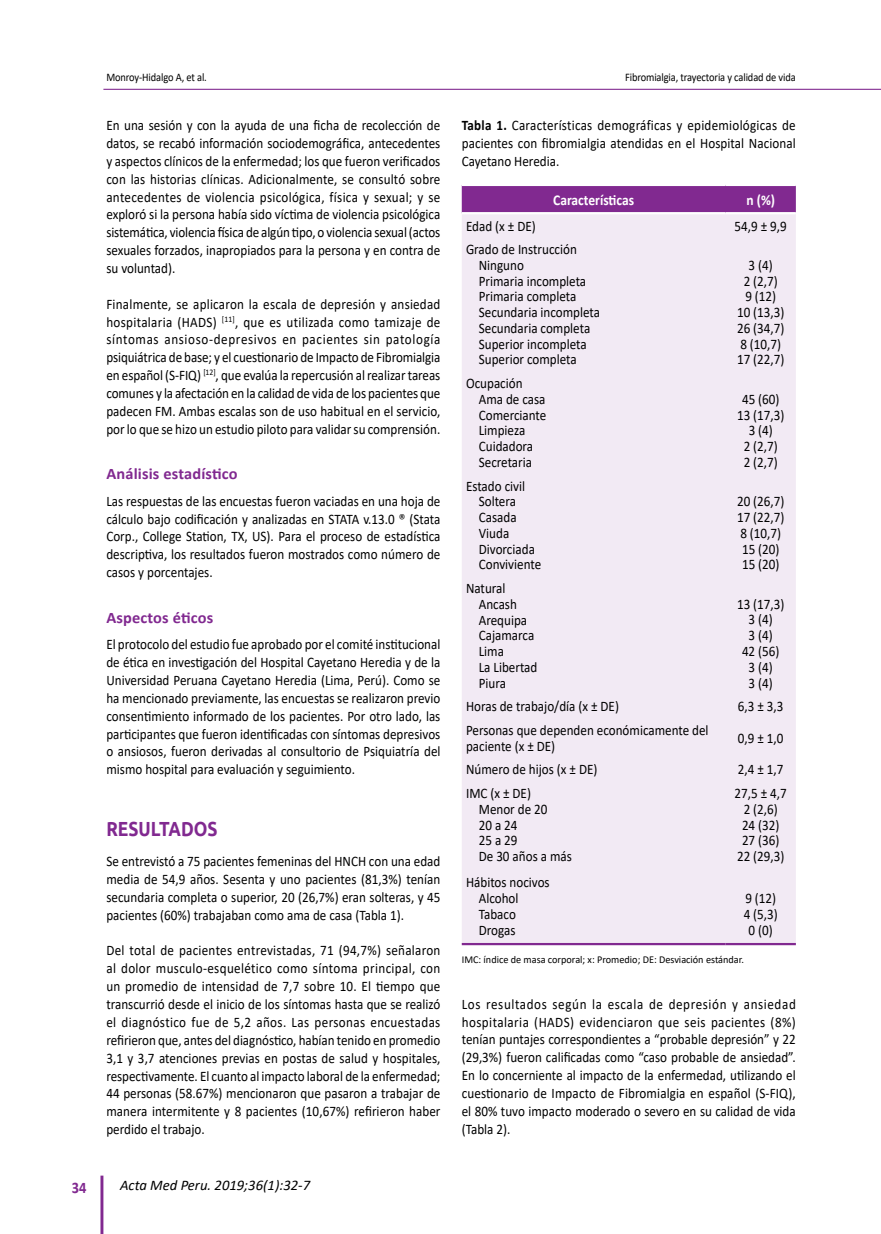
<style>
.page{position:relative;width:881px;height:1234px;background:#fff}
.page>*{position:absolute;margin:0;border:0;box-sizing:border-box;transform-origin:0 0}
.t1{font:700 20.4px "Ubuntu";color:#812990;scale:.85 1}
.t2{font:700 16.05px "Calibri";letter-spacing:.01em;color:#812990}
.t3{font:700 16.05px "Calibri";letter-spacing:.01em;color:#812990;scale:.9 1}
.t4{font:700 15px "Calibri";color:#fff;scale:.9 1}
.t5{font:italic 14.7px "Calibri";color:#000}
.t6{font:14.55px/15.8px "Calibri";color:#000;text-align:justify;scale:.9 1}
.t7{font:11.55px "Calibri";letter-spacing:-.01em;color:#000;scale:.9 1}
.t8{font:10.5px "Calibri";color:#000}
.s1{font-weight:700}
</style>
<div class="page">
<hr style="left:100px;top:1175px;width:3px;height:58px;background:#812990">
<hr style="left:103px;top:89px;width:777px;height:1px;background:#812990">
<div style="left:461px;top:186px;width:334px;height:26px;background:#812990"></div>
<div style="left:462px;top:214px;width:333px;height:728px;background:#f2eaf4"></div>
<hr style="left:461px;top:942px;width:264px;height:3px;background:#812990">
<hr style="left:725px;top:942px;width:70px;height:3px;background:#812990">
<p class="t7" style="left:106px;top:69px;width:113px">Monroy-Hidalgo A, et al.</p>
<p class="t7" style="left:624px;top:69px;width:191px">Fibromialgia, trayectoria y calidad de vida</p>
<p class="t6" style="left:106px;top:116px;width:372px;line-height:17.9px">En una sesión y con la ayuda de una ficha de recolección de datos, se recabó información sociodemográfica, antecedentes y aspectos clínicos de la enfermedad; los que fueron verificados con las historias clínicas. Adicionalmente, se consultó sobre antecedentes de violencia psicológica, física y sexual; y se exploró si la persona había sido víctima de violencia psicológica sistemática, violencia física de algún tipo, o violencia sexual (actos sexuales forzados, inapropiados para la persona y en contra de su voluntad).</p>
<p class="t6" style="left:106px;top:294px;width:372px;line-height:17.9px">Finalmente, se aplicaron la escala de depresión y ansiedad hospitalaria (HADS) <sup>[11]</sup>, que es utilizada como tamizaje de síntomas ansioso-depresivos en pacientes sin patología psiquiátrica de base; y el cuestionario de Impacto de Fibromialgia en español (S-FIQ) <sup>[12]</sup>, que evalúa la repercusión al realizar tareas comunes y la afectación en la calidad de vida de los pacientes que padecen FM. Ambas escalas son de uso habitual en el servicio, por lo que se hizo un estudio piloto para validar su comprensión.</p>
<p class="t2" style="left:106px;top:462px;width:133px">Análisis estadístico</p>
<p class="t6" style="left:106px;top:491px;width:372px;line-height:17.9px">Las respuestas de las encuestas fueron vaciadas en una hoja de cálculo bajo codificación y analizadas en STATA v.13.0 ® (Stata Corp., College Station, TX, US). Para el proceso de estadística descriptiva, los resultados fueron mostrados como número de casos y porcentajes.</p>
<p class="t2" style="left:106px;top:606px;width:108px">Aspectos éticos</p>
<p class="t6" style="left:106px;top:635px;width:372px;line-height:17.9px">El protocolo del estudio fue aprobado por el comité institucional de ética en investigación del Hospital Cayetano Heredia y de la Universidad Peruana Cayetano Heredia (Lima, Perú). Como se ha mencionado previamente, las encuestas se realizaron previo consentimiento informado de los pacientes. Por otro lado, las participantes que fueron identificadas con síntomas depresivos o ansiosos, fueron derivadas al consultorio de Psiquiatría del mismo hospital para evaluación y seguimiento.</p>
<h1 class="t1" style="left:106px;top:814px;width:132px">RESULTADOS</h1>
<p class="t6" style="left:106px;top:851px;width:372px;line-height:17.9px">Se entrevistó a 75 pacientes femeninas del HNCH con una edad media de 54,9 años. Sesenta y uno pacientes (81,3%) tenían secundaria completa o superior, 20 (26,7%) eran solteras, y 45 pacientes (60%) trabajaban como ama de casa (Tabla 1).</p>
<p class="t6" style="left:106px;top:941px;width:372px;line-height:17.9px">Del total de pacientes entrevistadas, 71 (94,7%) señalaron al dolor musculo-esquelético como síntoma principal, con un promedio de intensidad de 7,7 sobre 10. El tiempo que transcurrió desde el inicio de los síntomas hasta que se realizó el diagnóstico fue de 5,2 años. Las personas encuestadas refirieron que, antes del diagnóstico, habían tenido en promedio 3,1 y 3,7 atenciones previas en postas de salud y hospitales, respectivamente. El cuanto al impacto laboral de la enfermedad; 44 personas (58.67%) mencionaron que pasaron a trabajar de manera intermitente y 8 pacientes (10,67%) refirieron haber perdido el trabajo.</p>
<p class="t3" style="left:72px;top:1175px;width:18px">34</p>
<p class="t5" style="left:120px;top:1174px;width:191px">Acta Med Peru. 2019;36(1):32-7</p>
<p class="t6" style="left:461px;top:116px;width:372px;line-height:17.9px"><span class="s1">Tabla 1.</span> Características demográficas y epidemiológicas de pacientes con fibromialgia atendidas en el Hospital Nacional Cayetano Heredia.</p>
<p class="t4" style="left:553px;top:189px;width:91px">Características</p>
<p class="t4" style="left:746px;top:189px;width:33px">n (%)</p>
<p class="t6" style="left:466px;top:217px;width:79px">Edad (x ± DE)</p>
<p class="t6" style="left:734px;top:217px;width:59px">54,9 ± 9,9</p>
<p class="t6" style="left:478px;top:241px;width:136px;text-align:left;text-indent:-13px">Grado de Instrucción<br>Ninguno<br>Primaria incompleta<br>Primaria completa<br>Secundaria incompleta<br>Secundaria completa<br>Superior incompleta<br>Superior completa</p>
<p class="t6" style="left:736px;top:257px;width:54px;text-align:center">3 (4)<br>2 (2,7)<br>9 (12)<br>10 (13,3)<br>26 (34,7)<br>8 (10,7)<br>17 (22,7)</p>
<p class="t6" style="left:478px;top:375px;width:77px;text-align:left;text-indent:-13px">Ocupación<br>Ama de casa<br>Comerciante<br>Limpieza<br>Cuidadora<br>Secretaria</p>
<p class="t6" style="left:478px;top:477px;width:71px;text-align:left;text-indent:-13px">Estado civil<br>Soltera<br>Casada<br>Viuda<br>Divorciada<br>Conviviente</p>
<p class="t6" style="left:478px;top:579px;width:67px;text-align:left;text-indent:-13px">Natural<br>Ancash<br>Arequipa<br>Cajamarca<br>Lima<br>La Libertad<br>Piura</p>
<p class="t6" style="left:736px;top:390px;width:54px;text-align:center">45 (60)<br>13 (17,3)<br>3 (4)<br>2 (2,7)<br>2 (2,7)</p>
<p class="t6" style="left:736px;top:493px;width:54px;text-align:center">20 (26,7)<br>17 (22,7)<br>8 (10,7)<br>15 (20)<br>15 (20)</p>
<p class="t6" style="left:736px;top:595px;width:54px;text-align:center">13 (17,3)<br>3 (4)<br>3 (4)<br>42 (56)<br>3 (4)<br>3 (4)</p>
<p class="t6" style="left:466px;top:698px;width:171px">Horas de trabajo/día (x ± DE)</p>
<p class="t6" style="left:737px;top:698px;width:52px">6,3 ± 3,3</p>
<p class="t6" style="left:466px;top:721px;width:271px">Personas que dependen económicamente del paciente (x ± DE)</p>
<p class="t6" style="left:737px;top:729px;width:52px">0,9 ± 1,0</p>
<p class="t6" style="left:466px;top:761px;width:147px">Número de hijos (x ± DE)</p>
<p class="t6" style="left:737px;top:761px;width:52px">2,4 ± 1,7</p>
<p class="t6" style="left:478px;top:784px;width:105px;text-align:left;text-indent:-13px">IMC (x ± DE)<br>Menor de 20<br>20 a 24<br>25 a 29<br>De 30 años a más</p>
<p class="t6" style="left:734px;top:784px;width:59px;text-align:center">27,5 ± 4,7<br>2 (2,6)<br>24 (32)<br>27 (36)<br>22 (29,3)</p>
<p class="t6" style="left:478px;top:874px;width:80px;text-align:left;text-indent:-13px">Hábitos nocivos<br>Alcohol<br>Tabaco<br>Drogas</p>
<p class="t6" style="left:743px;top:889px;width:39px;text-align:center">9 (12)<br>4 (5,3)<br>0 (0)</p>
<p class="t8" style="left:461px;top:952px;width:283px">IMC: índice de masa corporal; x: Promedio; DE: Desviación estándar.</p>
<p class="t6" style="left:461px;top:994px;width:372px;line-height:17.9px">Los resultados según la escala de depresión y ansiedad hospitalaria (HADS) evidenciaron que seis pacientes (8%) tenían puntajes correspondientes a “probable depresión” y 22 (29,3%) fueron calificadas como “caso probable de ansiedad”.<br>En lo concerniente al impacto de la enfermedad, utilizando el cuestionario de Impacto de Fibromialgia en español (S-FIQ), el 80% tuvo impacto moderado o severo en su calidad de vida (Tabla 2).</p>
</div>
